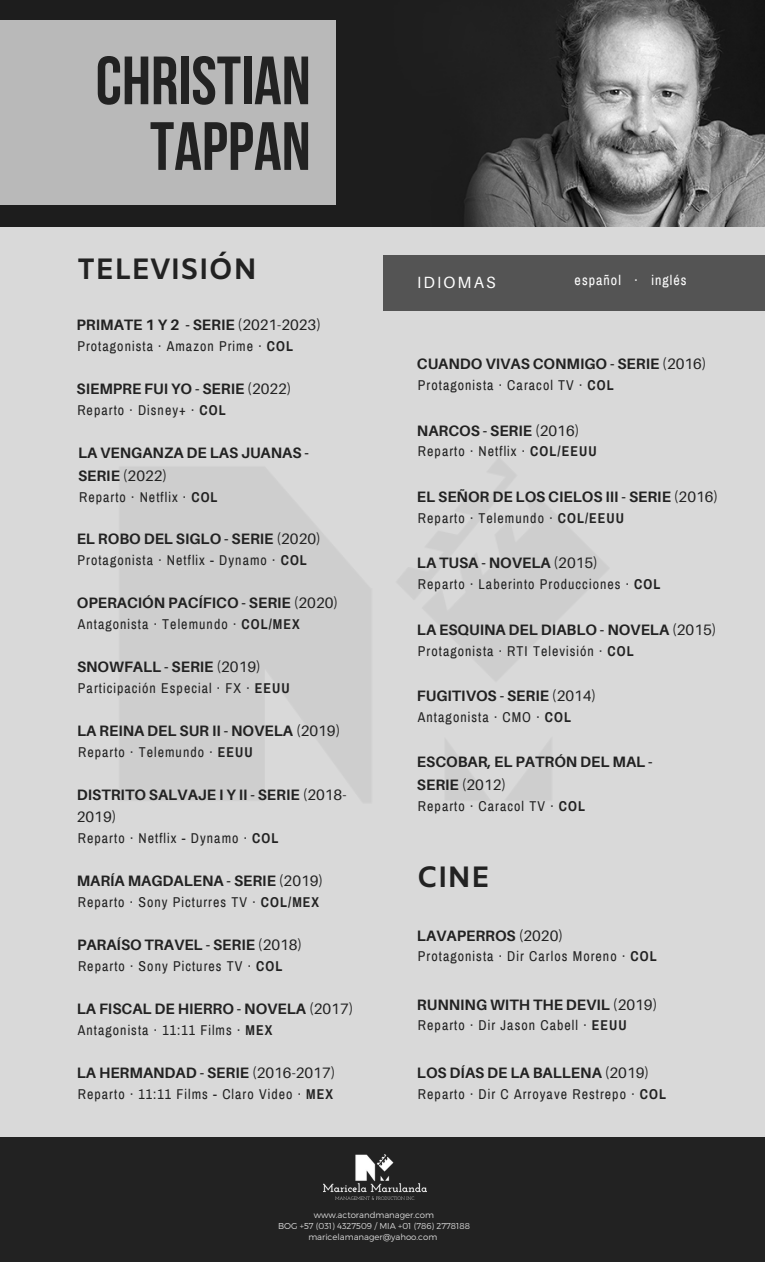
<style>
.page{position:relative;width:765px;height:1262px;background:#d9d9d9}
.page>*{position:absolute;margin:0;border:0;box-sizing:border-box;transform-origin:0 0}
.t1{font:700 68.12px/65.6px "Bebas Neue";color:#222;text-align:right}
.t2{font:700 29.5px "Amiko";color:#222}
.t3{font:16.25px "Aileron";letter-spacing:.13em;color:#fff}
.t4{font:700 15.12px/22.6px "Aileron";color:#222}
.t5{font:13.88px "Archivo Narrow";letter-spacing:.075em;color:#222}
.t6{font:13.88px "Archivo Narrow";letter-spacing:.075em;color:#fff}
.t7{font:300 8.5px "Montserrat";color:#d9d9d9}
.s1{font-weight:400}
.s2{font-weight:700}
</style>
<div class="page">
<div style="left:0;top:1137px;width:765px;height:124px;background:#222"></div>
<img style="left:324px;top:1154px;width:103px;height:45px">
<img style="left:0;top:0;width:765px;height:227px">
<div style="left:0;top:21px;width:336px;height:184px;background:#b9b9b9"></div>
<div style="left:383px;top:255px;width:382px;height:56px;background:#545454"></div>
<p class="t1" style="left:96px;top:54px;width:217px">CHRISTIAN<br>TAPPAN</p>
<p class="t2" style="left:77px;top:252px;width:182px">TELEVISIÓN</p>
<p class="t4" style="left:77px;top:313px;width:246px">PRIMATE 1 Y 2 - SERIE <span class="s1">(2021-2023)</span></p>
<p class="t5" style="left:77px;top:339px;width:217px">Protagonista · Amazon Prime · <span class="s2">COL</span></p>
<p class="t4" style="left:77px;top:377px;width:217px">SIEMPRE FUI YO - SERIE <span class="s1">(2022)</span></p>
<p class="t5" style="left:77px;top:403px;width:150px">Reparto · Disney+ · <span class="s2">COL</span></p>
<p class="t4" style="left:78px;top:441px;width:232px">LA VENGANZA DE LAS JUANAS -<br>SERIE <span class="s1">(2022)</span></p>
<p class="t5" style="left:79px;top:489px;width:140px">Reparto · Netflix · <span class="s2">COL</span></p>
<p class="t4" style="left:77px;top:528px;width:246px">EL ROBO DEL SIGLO - SERIE <span class="s1">(2020)</span></p>
<p class="t5" style="left:78px;top:553px;width:231px">Protagonista · Netflix - Dynamo · <span class="s2">COL</span></p>
<p class="t4" style="left:77px;top:591px;width:263px">OPERACIÓN PACÍFICO - SERIE <span class="s1">(2020)</span></p>
<p class="t5" style="left:78px;top:617px;width:224px">Antagonista · Telemundo · <span class="s2">COL/MEX</span></p>
<p class="t4" style="left:77px;top:655px;width:185px">SNOWFALL - SERIE <span class="s1">(2019)</span></p>
<p class="t5" style="left:78px;top:681px;width:213px">Participación Especial · FX · <span class="s2">EEUU</span></p>
<p class="t4" style="left:77px;top:719px;width:265px">LA REINA DEL SUR II - NOVELA <span class="s1">(2019)</span></p>
<p class="t5" style="left:78px;top:745px;width:176px">Reparto · Telemundo · <span class="s2">EEUU</span></p>
<p class="t4" style="left:77px;top:783px;width:271px">DISTRITO SALVAJE I Y II - SERIE <span class="s1">(2018-<br>2019)</span></p>
<p class="t5" style="left:78px;top:831px;width:202px">Reparto · Netflix - Dynamo · <span class="s2">COL</span></p>
<p class="t4" style="left:77px;top:869px;width:248px">MARÍA MAGDALENA - SERIE <span class="s1">(2019)</span></p>
<p class="t5" style="left:78px;top:895px;width:243px">Reparto · Sony Picturres TV · <span class="s2">COL/MEX</span></p>
<p class="t4" style="left:77px;top:933px;width:227px">PARAÍSO TRAVEL - SERIE <span class="s1">(2018)</span></p>
<p class="t5" style="left:78px;top:959px;width:206px">Reparto · Sony Pictures TV · <span class="s2">COL</span></p>
<p class="t4" style="left:77px;top:997px;width:278px">LA FISCAL DE HIERRO - NOVELA <span class="s1">(2017)</span></p>
<p class="t5" style="left:78px;top:1023px;width:196px">Antagonista · 11:11 Films · <span class="s2">MEX</span></p>
<p class="t4" style="left:77px;top:1061px;width:260px">LA HERMANDAD - SERIE <span class="s1">(2016-2017)</span></p>
<p class="t5" style="left:78px;top:1087px;width:257px">Reparto · 11:11 Films - Claro Video · <span class="s2">MEX</span></p>
<p class="t3" style="left:417px;top:272px;width:80px">IDIOMAS</p>
<p class="t6" style="left:575px;top:273px;width:114px">español · inglés</p>
<p class="t4" style="left:417px;top:352px;width:291px">CUANDO VIVAS CONMIGO - SERIE <span class="s1">(2016)</span></p>
<p class="t5" style="left:418px;top:378px;width:197px">Protagonista · Caracol TV · <span class="s2">COL</span></p>
<p class="t4" style="left:417px;top:419px;width:164px">NARCOS - SERIE <span class="s1">(2016)</span></p>
<p class="t5" style="left:418px;top:444px;width:180px">Reparto · Netflix · <span class="s2">COL/EEUU</span></p>
<p class="t4" style="left:417px;top:485px;width:303px">EL SEÑOR DE LOS CIELOS III - SERIE <span class="s1">(2016)</span></p>
<p class="t5" style="left:418px;top:511px;width:208px">Reparto · Telemundo · <span class="s2">COL/EEUU</span></p>
<p class="t4" style="left:417px;top:551px;width:183px">LA TUSA - NOVELA <span class="s1">(2015)</span></p>
<p class="t5" style="left:418px;top:577px;width:244px">Reparto · Laberinto Producciones · <span class="s2">COL</span></p>
<p class="t4" style="left:417px;top:618px;width:301px">LA ESQUINA DEL DIABLO - NOVELA <span class="s1">(2015)</span></p>
<p class="t5" style="left:418px;top:643px;width:217px">Protagonista · RTI Televisión · <span class="s2">COL</span></p>
<p class="t4" style="left:417px;top:684px;width:181px">FUGITIVOS - SERIE <span class="s1">(2014)</span></p>
<p class="t5" style="left:418px;top:710px;width:155px">Antagonista · CMO · <span class="s2">COL</span></p>
<p class="t4" style="left:417px;top:750px;width:237px">ESCOBAR, EL PATRÓN DEL MAL -<br>SERIE <span class="s1">(2012)</span></p>
<p class="t5" style="left:418px;top:799px;width:169px">Reparto · Caracol TV · <span class="s2">COL</span></p>
<p class="t2" style="left:417px;top:859px;width:75px">CINE</p>
<p class="t4" style="left:417px;top:924px;width:148px">LAVAPERROS <span class="s1">(2020)</span></p>
<p class="t5" style="left:418px;top:949px;width:240px">Protagonista · Dir Carlos Moreno · <span class="s2">COL</span></p>
<p class="t4" style="left:417px;top:993px;width:242px">RUNNING WITH THE DEVIL <span class="s1">(2019)</span></p>
<p class="t5" style="left:418px;top:1018px;width:210px">Reparto · Dir Jason Cabell · <span class="s2">EEUU</span></p>
<p class="t4" style="left:417px;top:1061px;width:234px">LOS DÍAS DE LA BALLENA <span class="s1">(2019)</span></p>
<p class="t5" style="left:418px;top:1086px;width:250px">Reparto · Dir C Arroyave Restrepo · <span class="s2">COL</span></p>
<p class="t7" style="left:314px;top:1209px;width:122px">www.actorandmanager.com</p>
<p class="t7" style="left:278px;top:1220px;width:193px">BOG +57 (031) 4327509 / MIA +01 (786) 2778188</p>
<p class="t7" style="left:308px;top:1232px;width:130px">maricelamanager@yahoo.com</p>
</div>
